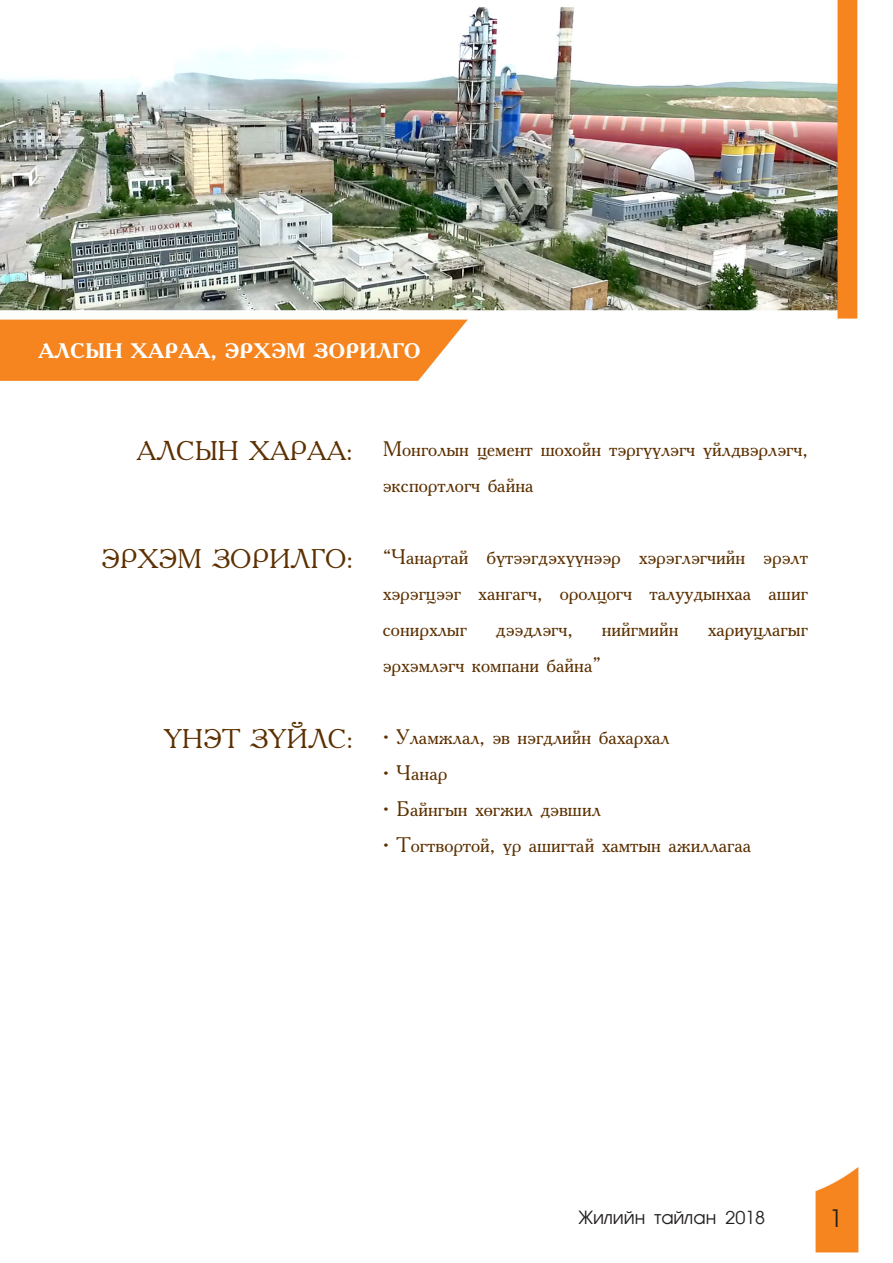
<style>
.page{position:relative;width:893px;height:1263px;background:#fff}
.page>*{position:absolute;margin:0;border:0;box-sizing:border-box;transform-origin:0 0}
.t1{font:27px "Mon Fnt 01";color:#5c3000}
.t2{font:24px "AG Avant Garde Mon";color:#231f20}
.t3{font:21px/36px "Mon Fnt 01";color:#5c3000}
.t4{font:700 21px "Mon Fnt 01";color:#fff}
.t5{font:18px "AG Avant Garde Mon";color:#231f20}
</style>
<div class="page">
<img style="left:0;top:0;width:859px;height:1253px">
<div style="left:536px;top:1188px;width:272px;height:59px;background:#fff"></div>
<p class="t4" style="left:38px;top:337px;width:384px">АЛСЫН ХАРАА, ЭРХЭМ ЗОРИЛГО</p>
<p class="t1" style="left:137px;top:434px;width:218px">АЛСЫН ХАРАА:</p>
<p class="t1" style="left:101px;top:542px;width:253px">ЭРХЭМ ЗОРИЛГО:</p>
<p class="t1" style="left:164px;top:722px;width:191px">ҮНЭТ ЗҮЙЛС:</p>
<p class="t3" style="left:383px;top:430px;width:427px">Монголын цемент шохойн тэргүүлэгч үйлдвэрлэгч, экспортлогч байна</p>
<p class="t3" style="left:383px;top:538px;width:427px;text-align:justify">“Чанартай бүтээгдэхүүнээр хэрэглэгчийн эрэлт хэрэгцээг хангагч, оролцогч талуудынхаа ашиг сонирхлыг</p>
<p class="t3" style="left:496px;top:610px;width:79px">дээдлэгч,</p>
<p class="t3" style="left:602px;top:610px;width:78px">нийгмийн</p>
<p class="t3" style="left:708px;top:610px;width:102px">хариуцлагыг</p>
<p class="t3" style="left:383px;top:646px;width:220px">эрхэмлэгч компани байна”</p>
<p class="t3" style="left:383px;top:718px;width:288px">• Уламжлал, эв нэгдлийн бахархал</p>
<p class="t3" style="left:383px;top:754px;width:66px">• Чанар</p>
<p class="t3" style="left:383px;top:790px;width:220px">• Байнгын хөгжил дэвшил</p>
<p class="t3" style="left:383px;top:826px;width:370px">• Тогтвортой, үр ашигтай хамтын ажиллагаа</p>
<p class="t5" style="left:578px;top:1207px;width:188px">Жилийн тайлан 2018</p>
<p class="t2" style="left:829px;top:1204px;width:15px">1</p>
</div>
